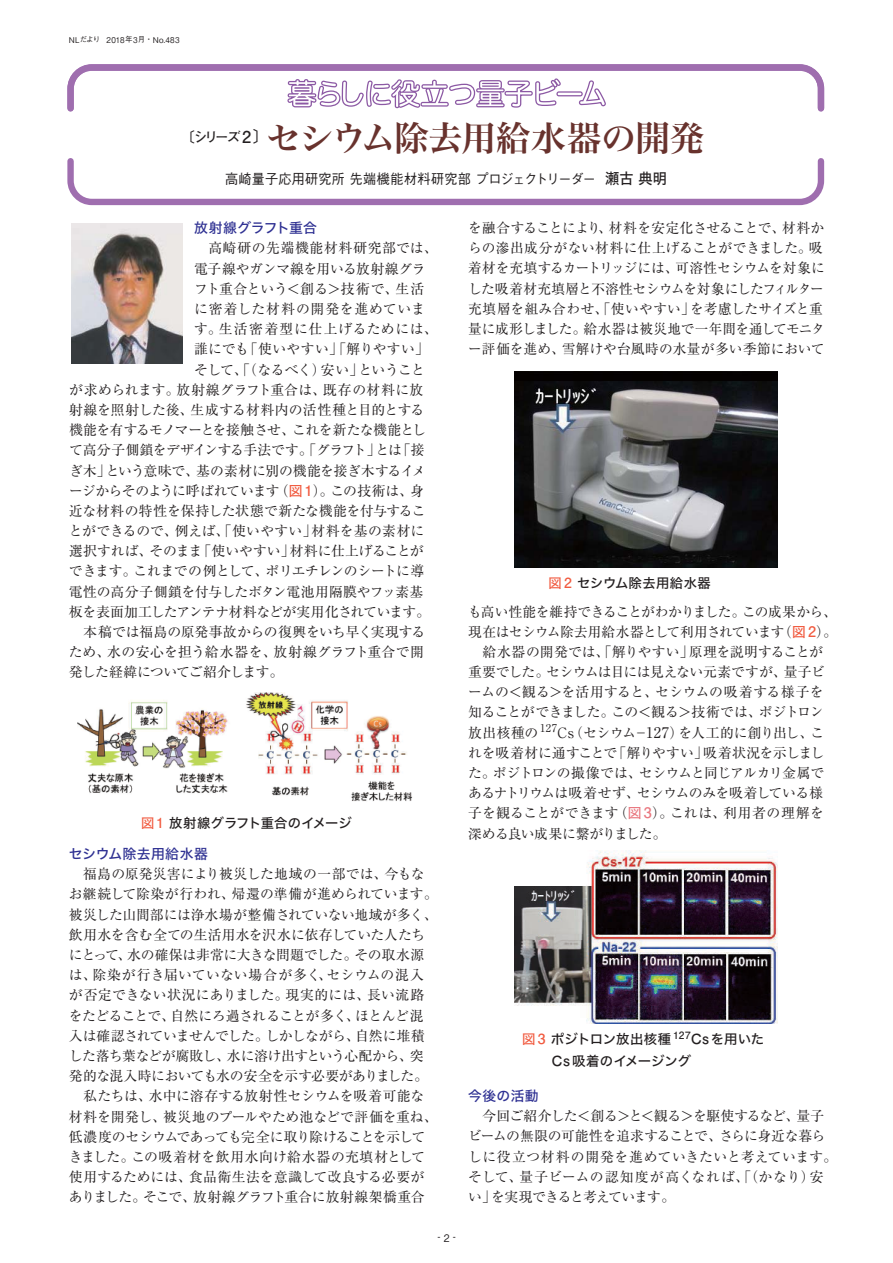
<style>
.page{position:relative;width:893px;height:1263px;background:#fff}
.page>*{position:absolute;margin:0;border:0;box-sizing:border-box;transform-origin:0 0}
.t1{font:34.5px "Hira Min Pro W6 90 msp RKSJ H";letter-spacing:-.015em;color:#68322d}
.t2{font:13.8px/20.2px "Ryumin Pro Regular 90 msp RKSJ H";letter-spacing:-.01em;color:#231f20}
.t3{font:13.8px "Ryumin Pro Regular 90 msp RKSJ H";letter-spacing:-.04em;color:#231f20}
.t4{font:13.8px "Ryumin Pro Regular 90 msp RKSJ H";letter-spacing:.015em;color:#231f20}
.t5{font:13.8px "Ryumin Pro Regular 90 msp RKSJ H";letter-spacing:.02em;color:#231f20}
.t6{font:13.8px "Gothic BBB Pro Medium 90 msp RKSJ H";letter-spacing:.015em;color:#231f20;scale:.95 1}
.t7{font:13.8px "Ryumin Pro Regular 90 msp RKSJ H";letter-spacing:-.035em;color:#231f20}
.t8{font:13.8px "Ryumin Pro Regular 90 msp RKSJ H";letter-spacing:-.03em;color:#231f20}
.t9{font:13.8px "Ryumin Pro Regular 90 msp RKSJ H";letter-spacing:.025em;color:#231f20}
.t10{font:13.8px "Ryumin Pro Regular 90 msp RKSJ H";letter-spacing:.04em;color:#231f20}
.t11{font:13.8px "Ryumin Pro Regular 90 msp RKSJ H";letter-spacing:.05em;color:#231f20}
.t12{font:13.8px "Ryumin Pro Regular 90 msp RKSJ H";letter-spacing:.055em;color:#231f20}
.t13{font:13.8px "Ryumin Pro Regular 90 msp RKSJ H";letter-spacing:-.055em;color:#231f20}
.t14{font:13.8px "Hiragino Sans W5 90 msp RKSJ H";letter-spacing:.025em;color:#2e3092}
.t15{font:13.8px "Hiragino Sans W5 90 msp RKSJ H";letter-spacing:.005em;color:#2e3092}
.t16{font:13.5px "Futo Go B101 Pro Bold 90 msp RKSJ H";color:#231f20}
.t17{font:13.35px/22.4px "Hiragino Sans W5 90 msp RKSJ H";letter-spacing:.005em;color:#231f20}
.t18{font:13.35px "Hiragino Sans W5 90 msp RKSJ H";letter-spacing:.035em;color:#231f20}
.t19{font:9.75px "Gothic BBB Pro Medium 90 msp RKSJ H";color:#231f20}
.t20{font:7.95px "Gothic BBB Pro Medium 90 msp RKSJ H";letter-spacing:.04em;color:#231f20}
.s1{font-size:7.5px}
.s2{font-size:16.35px}
.s3{font-size:15px}
.s4{font-family:"Hiragino Sans W5 90 msp RKSJ H";font-size:14.85px}
.s5{font-family:"Hiragino Sans W5 90 msp RKSJ H";color:#f15a3f}
.s6{font-family:"Futo Go B101 Pro Bold 90 msp RKSJ H";font-size:14.55px;color:#f15a3f}
.s7{color:#f15a3f}
.s8{font-family:"Futo Go B101 Pro Bold 90 msp RKSJ H";font-size:13.95px;color:#f15a3f}
.s9{font-size:10.35px}
.s10{font-size:14.1px}
.s11{font-size:14.7px}
.s12{font-family:"Hiragino Sans W5 90 msp RKSJ H";color:#e97880}
.s13{font-family:"Futo Go B101 Pro Bold 90 msp RKSJ H";font-size:14.55px;color:#e97880}
.s14{font-family:"Futo Go B101 Pro Bold 90 msp RKSJ H";font-size:13.95px}
</style>
<div class="page">
<img style="left:71px;top:224px;width:111px;height:139px">
<img style="left:78px;top:692px;width:335px;height:109px">
<img style="left:514px;top:850px;width:263px;height:174px">
<img style="left:514px;top:371px;width:264px;height:197px">
<svg style="left:67px;top:158px;width:758px;height:48px"></svg>
<svg style="left:67px;top:64px;width:758px;height:48px"></svg>
<p class="t20" style="left:69px;top:37px;width:112px">NL<span class="s1">だより　</span>2018<span class="s1">年</span>3<span class="s1">月・</span>No.483</p>
<p class="t16" style="left:181px;top:132px;width:88px">〔シリーズ <span class="s2">2</span> <span class="s3">〕</span></p>
<h1 class="t1" style="left:267px;top:125px;width:439px">セシウム除去用給水器の開発</h1>
<p class="t6" style="left:225px;top:173px;width:466px">高崎量子応用研究所先端機能材料研究部プロジェクトリーダー <span class="s4">瀬古典明</span></p>
<p class="t15" style="left:194px;top:223px;width:124px">放射線グラフト重合</p>
<p class="t10" style="left:194px;top:243px;width:245px">　高崎研の先端機能材料研究部では、</p>
<p class="t2" style="left:194px;top:260px;width:233px">電子線やガンマ線を用いる放射線グラ</p>
<p class="t4" style="left:194px;top:283px;width:232px">フト重合という＜創る＞技術で、生活</p>
<p class="t12" style="left:194px;top:304px;width:232px">に密着した材料の開発を進めていま</p>
<p class="t11" style="left:194px;top:324px;width:245px">す。生活密着型に仕上げるためには、</p>
<p class="t5" style="left:194px;top:344px;width:236px">誰にでも「使いやすい」「解りやすい」</p>
<p class="t3" style="left:194px;top:364px;width:232px">そして、「（なるべく）安い」ということ</p>
<p class="t9" style="left:69px;top:384px;width:356px">が求められます。放射線グラフト重合は、既存の材料に放</p>
<p class="t2" style="left:69px;top:402px;width:357px">射線を照射した後、生成する材料内の活性種と目的とする</p>
<p class="t7" style="left:69px;top:425px;width:359px">機能を有するモノマーとを接触させ、これを新たな機能とし</p>
<p class="t2" style="left:69px;top:442px;width:357px">て高分子側鎖をデザインする手法です。「グラフト」とは「接</p>
<p class="t2" style="left:69px;top:462px;width:358px">ぎ木」という意味で、基の素材に別の機能を接ぎ木するイメ</p>
<p class="t3" style="left:69px;top:485px;width:357px">ージからそのように呼ばれています（<span class="s5">図</span> <span class="s6">1</span>）。この技術は、身</p>
<p class="t2" style="left:69px;top:502px;width:358px">近な材料の特性を保持した状態で新たな機能を付与するこ</p>
<p class="t4" style="left:69px;top:526px;width:357px">とができるので、例えば、「使いやすい」材料を基の素材に</p>
<p class="t2" style="left:69px;top:543px;width:356px">選択すれば、そのまま「使いやすい」材料に仕上げることが</p>
<p class="t8" style="left:69px;top:566px;width:357px">できます。これまでの例として、ポリエチレンのシートに導</p>
<p class="t2" style="left:69px;top:583px;width:356px">電性の高分子側鎖を付与したボタン電池用隔膜やフッ素基</p>
<p class="t2" style="left:69px;top:603px;width:363px">板を表面加工したアンテナ材料などが実用化されています。</p>
<p class="t2" style="left:69px;top:624px;width:358px">　本稿では福島の原発事故からの復興をいち早く実現する</p>
<p class="t5" style="left:69px;top:647px;width:356px">ため、水の安心を担う給水器を、放射線グラフト重合で開</p>
<p class="t13" style="left:69px;top:667px;width:216px">発した経緯についてご紹介します。</p>
<p class="t17" style="left:141px;top:813px;width:212px"><span class="s7">図</span><span class="s8">1</span> 放射線グラフト重合のイメージ</p>
<p class="t14" style="left:69px;top:849px;width:140px">セシウム除去用給水器</p>
<p class="t2" style="left:69px;top:866px;width:370px">　福島の原発災害により被災した地域の一部では、今もなお継続して除染が行われ、帰還の準備が進められています。被災した山間部には浄水場が整備されていない地域が多く、飲用水を含む全ての生活用水を沢水に依存していた人たちにとって、水の確保は非常に大きな問題でした。その取水源は、除染が行き届いていない場合が多く、セシウムの混入が否定できない状況にありました。現実的には、長い流路をたどることで、自然にろ過されることが多く、ほとんど混入は確認されていませんでした。しかしながら、自然に堆積した落ち葉などが腐敗し、水に溶け出すという心配から、突発的な混入時においても水の安全を示す必要がありました。　私たちは、水中に溶存する放射性セシウムを吸着可能な材料を開発し、被災地のプールやため池などで評価を重ね、低濃度のセシウムであっても完全に取り除けることを示してきました。この吸着材を飲用水向け給水器の充填材として使用するためには、食品衛生法を意識して改良する必要がありました。そこで、放射線グラフト重合に放射線架橋重合</p>
<p class="t19" style="left:434px;top:1234px;width:27px">‐<span class="s9">2</span>‐</p>
<p class="t2" style="left:468px;top:220px;width:358px">を融合することにより、材料を安定化させることで、材料からの滲出成分がない材料に仕上げることができました。吸着材を充填するカートリッジには、可溶性セシウムを対象にした吸着材充填層と不溶性セシウムを対象にしたフィルター充填層を組み合わせ、「使いやすい」を考慮したサイズと重量に成形しました。給水器は被災地で一年間を通してモニター評価を進め、雪解けや台風時の水量が多い季節において</p>
<p class="t18" style="left:549px;top:578px;width:164px"><span class="s7">図</span> <span class="s8">2</span> セシウム除去用給水器</p>
<p class="t2" style="left:468px;top:603px;width:370px">も高い性能を維持できることがわかりました。この成果から、現在はセシウム除去用給水器として利用されています（<span class="s5">図</span> <span class="s6">2</span>）。　給水器の開発では、「解りやすい」原理を説明することが重要でした。セシウムは目には見えない元素ですが、量子ビームの＜観る＞を活用すると、セシウムの吸着する様子を知ることができました。この＜観る＞技術では、ポジトロン放出核種の<sup>127</sup><span class="s10">Cs</span>（セシウム－<span class="s11">127</span>）を人工的に創り出し、これを吸着材に通すことで「解りやすい」吸着状況を示しました。ポジトロンの撮像では、セシウムと同じアルカリ金属であるナトリウムは吸着せず、セシウムのみを吸着している様子を観ることができます（<span class="s12">図</span> <span class="s13">3</span>）。これは、利用者の理解を深める良い成果に繋がりました。</p>
<p class="t17" style="left:552px;top:1030px;width:214px;text-indent:-30px"><span class="s7">図</span> <span class="s8">3</span> ポジトロン放出核種<sup>127</sup><span class="s14">Cs</span>を用いた<br><span class="s14">Cs</span>吸着のイメージング</p>
<p class="t14" style="left:468px;top:1091px;width:72px">今後の活動</p>
<p class="t2" style="left:468px;top:1108px;width:371px">　今回ご紹介した＜創る＞と＜観る＞を駆使するなど、量子ビームの無限の可能性を追求することで、さらに身近な暮らしに役立つ材料の開発を進めていきたいと考えています。そして、量子ビームの認知度が高くなれば、「（かなり）安い」を実現できると考えています。</p>
</div>
